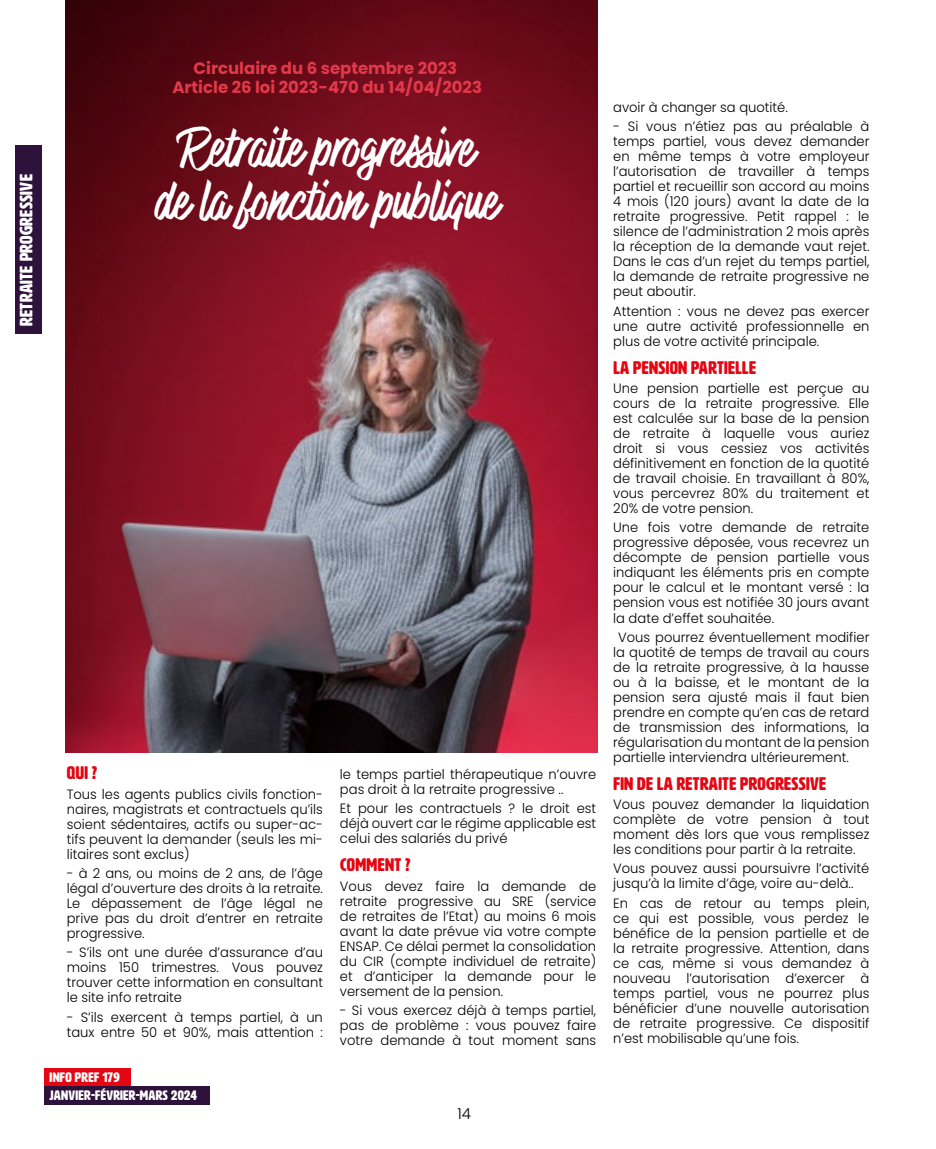
<style>
.page{position:relative;width:936px;height:1149px;background:#fff}
.page>*{position:absolute;margin:0;border:0;box-sizing:border-box;transform-origin:0 0}
.t1{font:49.5px "Highest Praise";color:#fff}
.A_titres_2{font:18px "HWT Artz";letter-spacing:.02em;color:#e30613}
.t2{font:17.7px "HWT Artz";letter-spacing:.02em;color:#fff}
.t3{font:700 16.5px "Poppins";color:#e2394a}
.t4{font:300 15px "Poppins";color:#000}
.A_texte_courant{font:300 13.5px/15px "Poppins";color:#000;text-align:justify}
.t5{font:13.5px "HWT Artz";letter-spacing:.02em;color:#fff}
</style>
<div class="page">
<div style="left:15px;top:145px;width:27px;height:188px;background:#2f123b"></div>
<div style="left:44px;top:1067px;width:86px;height:18px;background:#e30613"></div>
<div style="left:44px;top:1085px;width:165px;height:19px;background:#2f123b"></div>
<img style="left:65px;top:0;width:532px;height:752px">
<p class="t2" style="left:17px;top:326px;width:153px;rotate:-90deg">RETRAITE PROGRESSIVE</p>
<p class="t3" style="left:194px;top:58px;width:265px">Circulaire du 6 septembre 2023</p>
<p class="t3" style="left:172px;top:78px;width:311px">Article 26 loi 2023-470 du 14/04/2023</p>
<p class="t1" style="left:179px;top:116px;width:296px">Retraite progressive</p>
<p class="t1" style="left:154px;top:168px;width:345px">de la fonction publique</p>
<p class="A_titres_2" style="left:67px;top:763px;width:32px">QUI ?</p>
<p class="A_texte_courant" style="left:67px;top:786px;width:258px">Tous les agents publics civils fonction&shy;naires, magistrats et contractuels qu’ils soient sédentaires, actifs ou super-ac&shy;tifs peuvent la demander (seuls les mi&shy;litaires sont exclus)</p>
<p class="A_texte_courant" style="left:67px;top:865px;width:258px">- à 2 ans, ou moins de 2 ans, de l’âge légal d’ouverture des droits à la retraite.<br>Le dépassement de l’âge légal ne prive pas du droit d’entrer en retraite progressive.</p>
<p class="A_texte_courant" style="left:67px;top:944px;width:258px">- S’ils ont une durée d’assurance d’au moins 150 trimestres. Vous pouvez trouver cette information en consultant le site info retraite</p>
<p class="A_texte_courant" style="left:67px;top:1009px;width:258px">- S’ils exercent à temps partiel, à un taux entre 50 et 90%, mais attention :</p>
<p class="t5" style="left:50px;top:1069px;width:72px">INFO PREF 179</p>
<p class="t5" style="left:50px;top:1087px;width:149px">JANVIER-FÉVRIER-MARS 2024</p>
<p class="A_texte_courant" style="left:340px;top:766px;width:258px">le temps partiel thérapeutique n’ouvre pas droit à la retraite progressive ..</p>
<p class="A_texte_courant" style="left:340px;top:801px;width:258px">Et pour les contractuels ? le droit est déjà ouvert car le régime applicable est celui des salariés du privé</p>
<p class="A_titres_2" style="left:340px;top:855px;width:72px">COMMENT ?</p>
<p class="A_texte_courant" style="left:340px;top:878px;width:258px">Vous devez faire la demande de retraite progressive au SRE (service de retraites de l’Etat) au moins 6 mois avant la date prévue via votre compte ENSAP. Ce délai permet la consolidation du CIR (compte individuel de retraite) et d’anticiper la demande pour le versement de la pension.</p>
<p class="A_texte_courant" style="left:340px;top:1002px;width:258px">- Si vous exercez déjà à temps partiel, pas de problème : vous pouvez faire votre demande à tout moment sans</p>
<p class="t4" style="left:457px;top:1104px;width:15px">14</p>
<p class="A_texte_courant" style="left:613px;top:100px;width:176px">avoir à changer sa quotité.</p>
<p class="A_texte_courant" style="left:613px;top:119px;width:258px">- Si vous n’étiez pas au préalable à temps partiel, vous devez demander en même temps à votre employeur l’autorisation de travailler à temps partiel et recueillir son accord au moins 4 mois (120 jours) avant la date de la retraite progressive. Petit rappel : le silence de l’administration 2 mois après la réception de la demande vaut rejet.<br>Dans le cas d’un rejet du temps partiel, la demande de retraite progressive ne peut aboutir.</p>
<p class="A_texte_courant" style="left:613px;top:303px;width:258px">Attention : vous ne devez pas exercer une autre activité professionnelle en plus de votre activité principale.</p>
<p class="A_titres_2" style="left:613px;top:358px;width:144px">LA PENSION PARTIELLE</p>
<p class="A_texte_courant" style="left:613px;top:381px;width:258px">Une pension partielle est perçue au cours de la retraite progressive. Elle est calculée sur la base de la pension de retraite à laquelle vous auriez droit si vous cessiez vos activités définitivement en fonction de la quotité de travail choisie. En travaillant à 80%, vous percevrez 80% du traitement et 20% de votre pension.</p>
<p class="A_texte_courant" style="left:613px;top:520px;width:258px">Une fois votre demande de retraite progressive déposée, vous recevrez un décompte de pension partielle vous indiquant les éléments pris en compte pour le calcul et le montant versé : la pension vous est notifiée 30 jours avant la date d’effet souhaitée.</p>
<p class="A_texte_courant" style="left:613px;top:629px;width:258px;text-indent:5px">Vous pourrez éventuellement modifier la quotité de temps de travail au cours de la retraite progressive, à la hausse ou à la baisse, et le montant de la pension sera ajusté mais il faut bien prendre en compte qu’en cas de retard de transmission des informations, la régularisation du montant de la pension partielle interviendra ultérieurement.</p>
<p class="A_titres_2" style="left:613px;top:773px;width:214px">FIN DE LA RETRAITE PROGRESSIVE</p>
<p class="A_texte_courant" style="left:613px;top:796px;width:258px">Vous pouvez demander la liquidation complète de votre pension à tout moment dès lors que vous remplissez les conditions pour partir à la retraite.</p>
<p class="A_texte_courant" style="left:613px;top:861px;width:258px">Vous pouvez aussi poursuivre l’activité jusqu’à la limite d’âge, voire au-delà..</p>
<p class="A_texte_courant" style="left:613px;top:895px;width:258px">En cas de retour au temps plein, ce qui est possible, vous perdez le bénéfice de la pension partielle et de la retraite progressive. Attention, dans ce cas, même si vous demandez à nouveau l’autorisation d’exercer à temps partiel, vous ne pourrez plus bénéficier d’une nouvelle autorisation de retraite progressive. Ce dispositif n’est mobilisable qu’une fois.</p>
</div>
